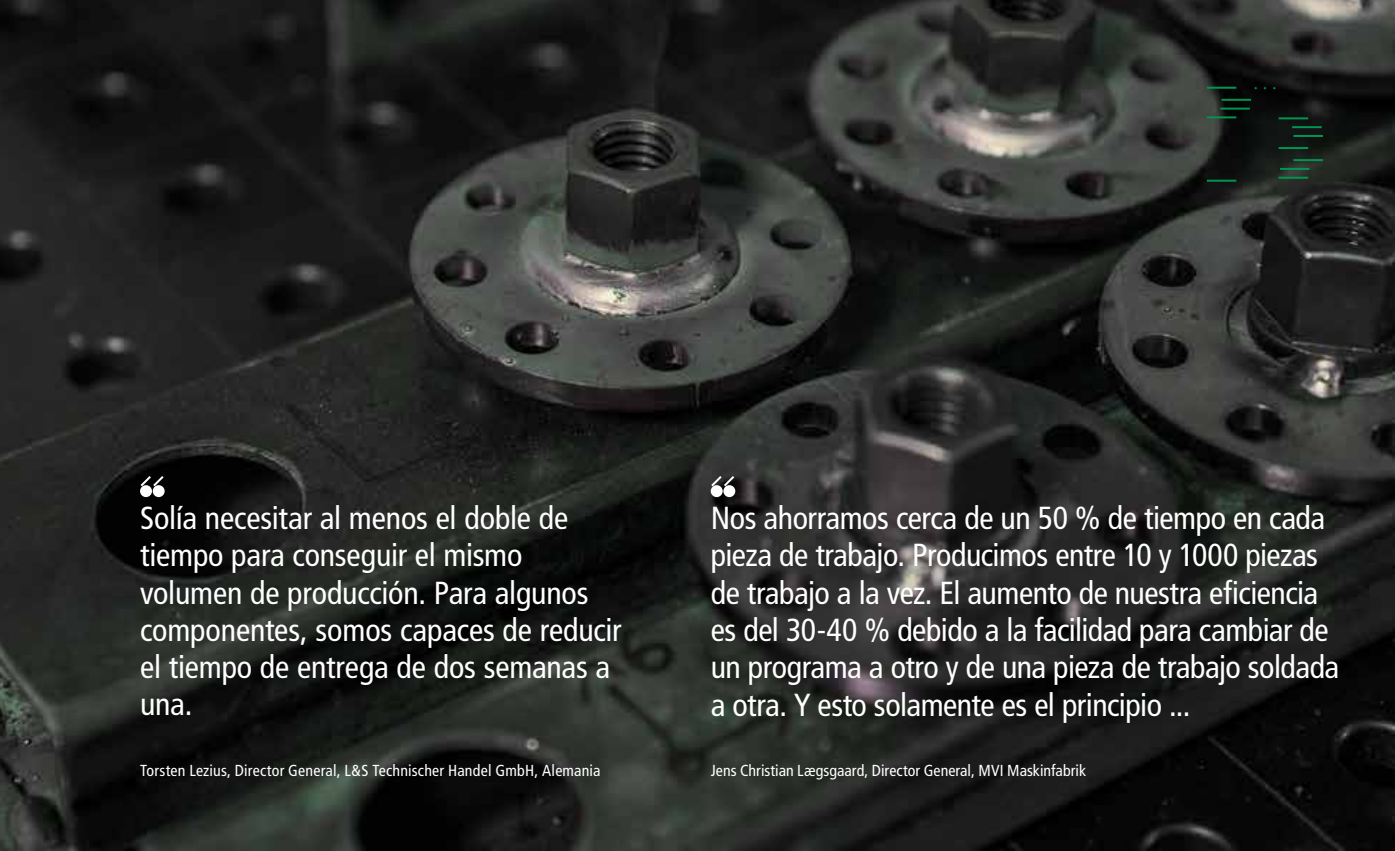
<style>
.page{position:relative;width:1395px;height:851px;background:#fff}
.page>*{position:absolute;margin:0;border:0;box-sizing:border-box;transform-origin:0 0}
.t1{font:condensed 31.8px/37.2px "Frutiger LT Std";letter-spacing:-.01em;color:#fff}
.t2{font:condensed 16px "Frutiger LT Std";letter-spacing:.005em;color:#fff}
.t3{font:15.4px "Space Mono";color:#009551}
</style>
<div class="page">
<img style="left:0;top:0;width:1395px;height:850px">
<hr style="left:1207px;top:87px;width:29px;height:2px;background:#009551">
<hr style="left:1278px;top:147px;width:30px;height:2px;background:#009551">
<hr style="left:1207px;top:116px;width:29px;height:2px;background:#009551">
<hr style="left:1278px;top:117px;width:30px;height:2px;background:#009551">
<hr style="left:1293px;top:159px;width:30px;height:2px;background:#009551">
<hr style="left:1207px;top:180px;width:29px;height:2px;background:#009551">
<hr style="left:1220px;top:108px;width:30px;height:2px;background:#009551">
<hr style="left:1292px;top:126px;width:29px;height:2px;background:#009551">
<hr style="left:1280px;top:168px;width:29px;height:2px;background:#009551">
<hr style="left:1221px;top:99px;width:30px;height:2px;background:#009551">
<hr style="left:1293px;top:135px;width:30px;height:2px;background:#009551">
<hr style="left:1278px;top:177px;width:30px;height:2px;background:#009551">
<div style="left:712px;top:486px;width:9px;height:10px;background:#fff;border-radius:50%"></div>
<div style="left:711px;top:485px;width:11px;height:12px;border:2px solid #fff;border-radius:50%"></div>
<div style="left:724px;top:486px;width:10px;height:10px;background:#fff;border-radius:50%"></div>
<div style="left:723px;top:485px;width:12px;height:12px;border:2px solid #fff;border-radius:50%"></div>
<svg style="left:709px;top:474px;width:27px;height:14px"></svg>
<div style="left:141px;top:486px;width:10px;height:10px;background:#fff;border-radius:50%"></div>
<div style="left:140px;top:485px;width:12px;height:12px;border:2px solid #fff;border-radius:50%"></div>
<div style="left:154px;top:486px;width:10px;height:10px;background:#fff;border-radius:50%"></div>
<div style="left:153px;top:485px;width:12px;height:12px;border:2px solid #fff;border-radius:50%"></div>
<svg style="left:138px;top:474px;width:28px;height:14px"></svg>
<p class="t3" style="left:1251px;top:72px;width:30px">...</p>
<p class="t1" style="left:140px;top:499px;width:483px">Solía necesitar al menos el doble de tiempo para conseguir el mismo volumen de producción. Para algunos componentes, somos capaces de reducir el tiempo de entrega de dos semanas a una.</p>
<p class="t2" style="left:140px;top:760px;width:462px">Torsten Lezius, Director General, L&amp;S Technischer Handel GmbH, Alemania</p>
<p class="t1" style="left:711px;top:499px;width:630px">Nos ahorramos cerca de un 50 % de tiempo en cada pieza de trabajo. Producimos entre 10 y 1000 piezas de trabajo a la vez. El aumento de nuestra eficiencia es del 30-40 % debido a la facilidad para cambiar de un programa a otro y de una pieza de trabajo soldada a otra. Y esto solamente es el principio ...</p>
<p class="t2" style="left:711px;top:761px;width:377px">Jens Christian Lægsgaard, Director General, MVI Maskinfabrik</p>
</div>
